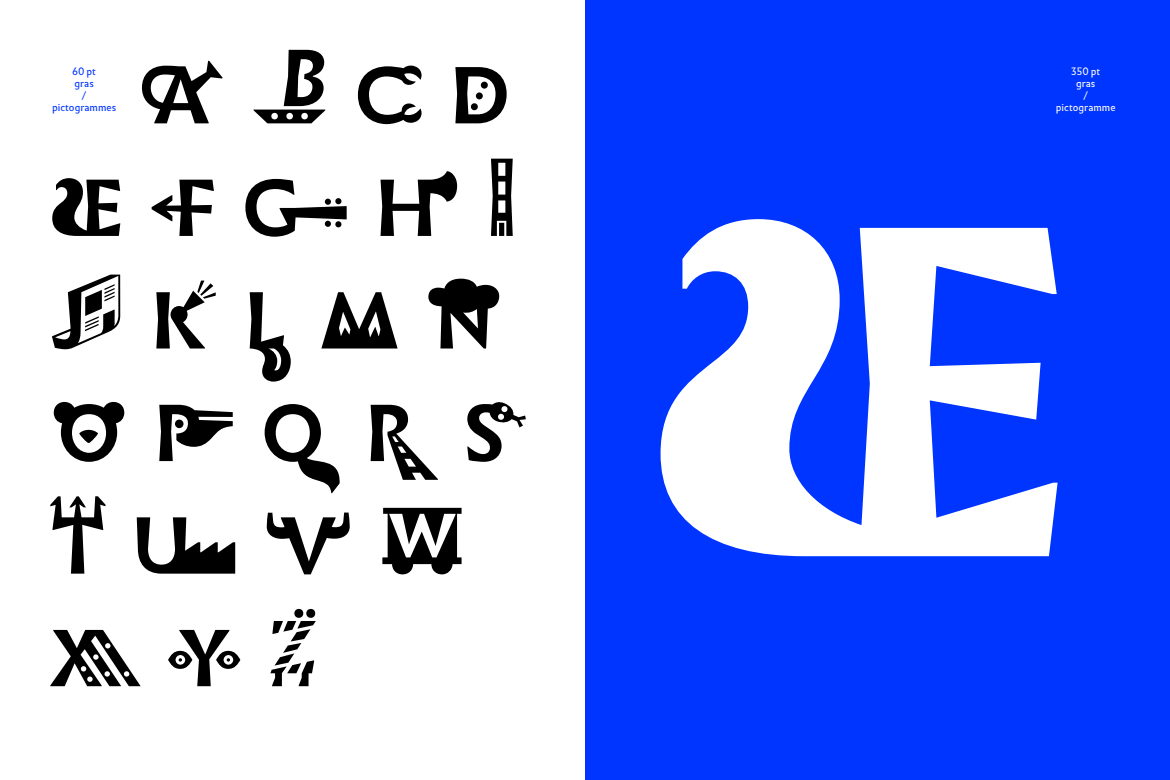
<style>
.page{position:relative;width:1170px;height:780px;background:#fff}
.page>*{position:absolute;margin:0;border:0;box-sizing:border-box;transform-origin:0 0}
.t1{font:700 437.5px "Infini";color:#fff}
.t2{font:700 75px/112.5px "Infini";letter-spacing:.33em;color:#000;text-align:justify}
.t3{font:10px/12px "Infini";color:#0035ff;text-align:center}
.t4{font:10px/12px "Infini";color:#fff;text-align:center}
</style>
<div class="page">
<div style="left:585px;top:0;width:584px;height:780px;background:#0035ff"></div>
<p class="t2" style="left:50px;top:41px;width:470px;text-indent:90px">ABCD EFGH I KL</p>
<p class="t3" style="left:52px;top:65px;width:66px">60 pt<br>gras<br>/ pictogrammes</p>
<p class="t4" style="left:1055px;top:65px;width:61px">350 pt<br>gras<br>/ pictogramme</p>
<h1 class="t1" style="left:645px;top:53px;width:434px">E</h1>
<p class="t2" style="left:50px;top:266px;width:480px;text-align:left;text-indent:269px">M N<br>OPQRS<br>TUVW<br>XYZ</p>
</div>
